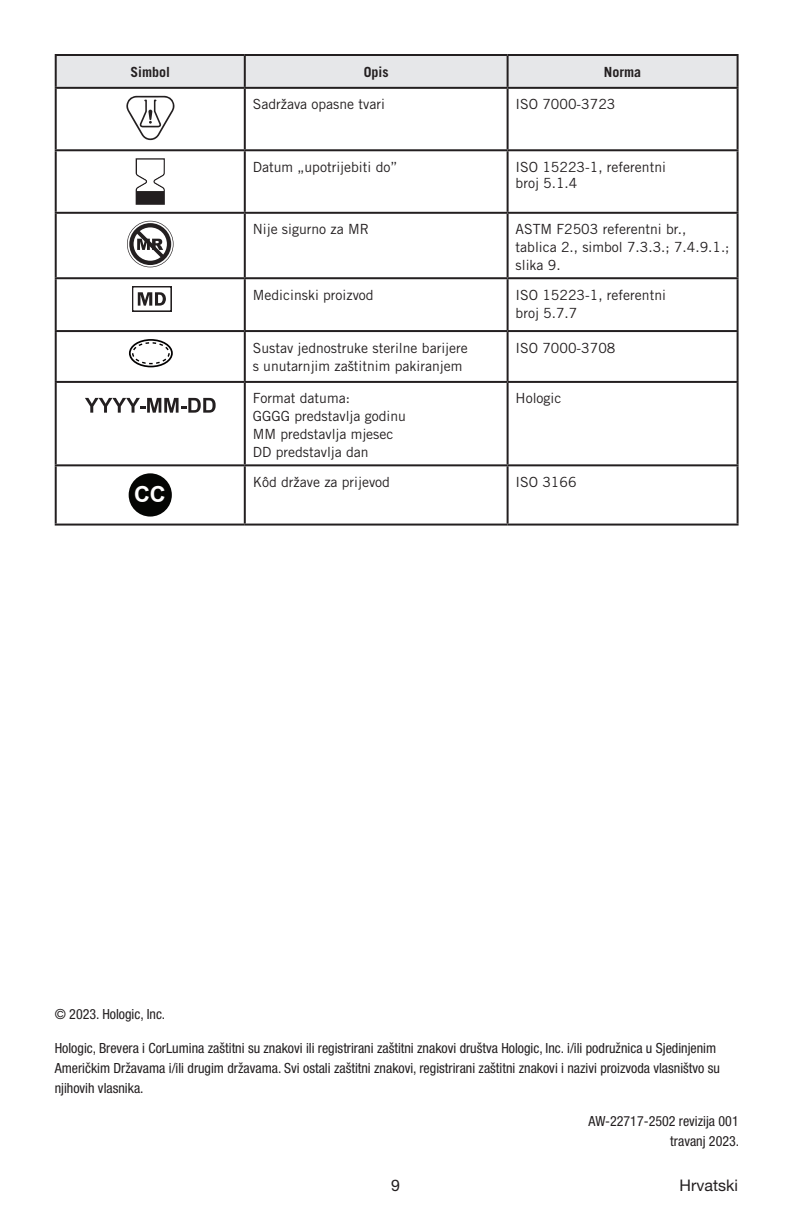
<style>
.page{position:relative;width:792px;height:1224px;background:#fff}
.page>*{position:absolute;margin:0;border:0;box-sizing:border-box;transform-origin:0 0}
.t1{font:700 22px "Arial";color:#fff}
.t2{font:16px "Helvetica Neue LT Pro";color:#231f20}
.t3{font:14px/18px "Trade Gothic LT Pro";color:#231f20}
.t4{font:condensed 14px/20px "Helvetica Neue LT Pro";color:#231f20}
.t5{font:700 14px "Trade Gothic LT Pro";color:#231f20}
</style>
<div class="page">
<div style="left:57px;top:56px;width:680px;height:31px;background:#e6e7e9"></div>
<hr style="left:55px;top:54px;width:190px;height:2px;background:#231f20">
<hr style="left:55px;top:56px;width:2px;height:31px;background:#231f20">
<hr style="left:245px;top:54px;width:263px;height:2px;background:#231f20">
<hr style="left:244px;top:56px;width:2px;height:31px;background:#231f20">
<hr style="left:508px;top:54px;width:231px;height:2px;background:#231f20">
<hr style="left:507px;top:56px;width:2px;height:31px;background:#231f20">
<hr style="left:737px;top:56px;width:2px;height:31px;background:#231f20">
<hr style="left:55px;top:87px;width:190px;height:2px;background:#231f20">
<hr style="left:55px;top:89px;width:2px;height:60px;background:#231f20">
<hr style="left:245px;top:87px;width:263px;height:2px;background:#231f20">
<hr style="left:244px;top:89px;width:2px;height:60px;background:#231f20">
<hr style="left:508px;top:87px;width:231px;height:2px;background:#231f20">
<hr style="left:507px;top:89px;width:2px;height:60px;background:#231f20">
<hr style="left:737px;top:89px;width:2px;height:60px;background:#231f20">
<hr style="left:55px;top:149px;width:190px;height:2px;background:#231f20">
<hr style="left:55px;top:151px;width:2px;height:61px;background:#231f20">
<hr style="left:245px;top:149px;width:263px;height:2px;background:#231f20">
<hr style="left:244px;top:151px;width:2px;height:61px;background:#231f20">
<hr style="left:508px;top:149px;width:231px;height:2px;background:#231f20">
<hr style="left:507px;top:151px;width:2px;height:61px;background:#231f20">
<hr style="left:737px;top:151px;width:2px;height:61px;background:#231f20">
<hr style="left:55px;top:212px;width:190px;height:2px;background:#231f20">
<hr style="left:55px;top:214px;width:2px;height:63px;background:#231f20">
<hr style="left:245px;top:212px;width:263px;height:2px;background:#231f20">
<hr style="left:244px;top:214px;width:2px;height:63px;background:#231f20">
<hr style="left:508px;top:212px;width:231px;height:2px;background:#231f20">
<hr style="left:507px;top:214px;width:2px;height:63px;background:#231f20">
<hr style="left:737px;top:214px;width:2px;height:63px;background:#231f20">
<hr style="left:55px;top:277px;width:190px;height:2px;background:#231f20">
<hr style="left:55px;top:279px;width:2px;height:51px;background:#231f20">
<hr style="left:245px;top:277px;width:263px;height:2px;background:#231f20">
<hr style="left:244px;top:279px;width:2px;height:51px;background:#231f20">
<hr style="left:508px;top:277px;width:231px;height:2px;background:#231f20">
<hr style="left:507px;top:279px;width:2px;height:51px;background:#231f20">
<hr style="left:737px;top:279px;width:2px;height:51px;background:#231f20">
<hr style="left:55px;top:330px;width:190px;height:2px;background:#231f20">
<hr style="left:55px;top:332px;width:2px;height:49px;background:#231f20">
<hr style="left:245px;top:330px;width:263px;height:2px;background:#231f20">
<hr style="left:244px;top:332px;width:2px;height:49px;background:#231f20">
<hr style="left:508px;top:330px;width:231px;height:2px;background:#231f20">
<hr style="left:507px;top:332px;width:2px;height:49px;background:#231f20">
<hr style="left:737px;top:332px;width:2px;height:49px;background:#231f20">
<hr style="left:55px;top:381px;width:190px;height:2px;background:#231f20">
<hr style="left:55px;top:383px;width:2px;height:81px;background:#231f20">
<hr style="left:245px;top:381px;width:263px;height:2px;background:#231f20">
<hr style="left:244px;top:383px;width:2px;height:81px;background:#231f20">
<hr style="left:508px;top:381px;width:231px;height:2px;background:#231f20">
<hr style="left:507px;top:383px;width:2px;height:81px;background:#231f20">
<hr style="left:737px;top:383px;width:2px;height:81px;background:#231f20">
<hr style="left:55px;top:464px;width:190px;height:2px;background:#231f20">
<hr style="left:55px;top:466px;width:2px;height:58px;background:#231f20">
<hr style="left:245px;top:464px;width:263px;height:2px;background:#231f20">
<hr style="left:244px;top:466px;width:2px;height:58px;background:#231f20">
<hr style="left:508px;top:464px;width:231px;height:2px;background:#231f20">
<hr style="left:507px;top:466px;width:2px;height:58px;background:#231f20">
<hr style="left:737px;top:466px;width:2px;height:58px;background:#231f20">
<hr style="left:55px;top:524px;width:190px;height:2px;background:#231f20">
<hr style="left:245px;top:524px;width:263px;height:2px;background:#231f20">
<hr style="left:508px;top:524px;width:231px;height:2px;background:#231f20">
<svg style="left:126px;top:96px;width:48px;height:44px"></svg>
<svg style="left:136px;top:158px;width:29px;height:47px"></svg>
<svg style="left:127px;top:221px;width:47px;height:46px"></svg>
<svg style="left:132px;top:286px;width:39px;height:26px"></svg>
<div style="left:132px;top:342px;width:38px;height:22px;border:1px dashed #020000;border-radius:50%"></div>
<div style="left:129px;top:339px;width:44px;height:28px;border:2px solid #020000;border-radius:50%"></div>
<svg style="left:85px;top:398px;width:131px;height:15px"></svg>
<div style="left:129px;top:473px;width:43px;height:44px;background:#040503;border-radius:50%"></div>
<p class="t5" style="left:130px;top:63px;width:41px">Simbol</p>
<p class="t5" style="left:364px;top:63px;width:26px">Opis</p>
<p class="t5" style="left:604px;top:63px;width:39px">Norma</p>
<p class="t3" style="left:253px;top:95px;width:134px">Sadržava opasne tvari</p>
<p class="t3" style="left:516px;top:95px;width:101px">ISO 7000-3723</p>
<h1 class="t1" style="left:134px;top:479px;width:33px">CC</h1>
<p class="t3" style="left:253px;top:158px;width:146px">Datum „upotrijebiti do”</p>
<p class="t3" style="left:516px;top:159px;width:152px;line-height:16px">ISO 15223-1, referentni broj 5.1.4</p>
<p class="t3" style="left:253px;top:220px;width:118px">Nije sigurno za MR</p>
<p class="t3" style="left:516px;top:220px;width:215px">ASTM F2503 referentni br., tablica 2., simbol 7.3.3.; 7.4.9.1.; slika 9.</p>
<p class="t3" style="left:253px;top:286px;width:122px">Medicinski proizvod</p>
<p class="t3" style="left:516px;top:286px;width:152px">ISO 15223-1, referentni broj 5.7.7</p>
<p class="t3" style="left:253px;top:338px;width:217px">Sustav jednostruke sterilne barijere s unutarnjim zaštitnim pakiranjem</p>
<p class="t3" style="left:516px;top:338px;width:101px">ISO 7000-3708</p>
<p class="t3" style="left:253px;top:389px;width:155px">Format datuma:<br>GGGG predstavlja godinu<br>MM predstavlja mjesec<br>DD predstavlja dan</p>
<p class="t3" style="left:516px;top:389px;width:47px">Hologic</p>
<p class="t3" style="left:253px;top:473px;width:139px">Kôd države za prijevod</p>
<p class="t3" style="left:516px;top:473px;width:63px">ISO 3166</p>
<p class="t4" style="left:55px;top:1004px;width:112px">© 2023. Hologic, Inc.</p>
<p class="t4" style="left:55px;top:1038px;width:667px">Hologic, Brevera i CorLumina zaštitni su znakovi ili registrirani zaštitni znakovi društva Hologic, Inc. i/ili podružnica u Sjedinjenim<br>Američkim Državama i/ili drugim državama. Svi ostali zaštitni znakovi, registrirani zaštitni znakovi i nazivi proizvoda vlasništvo su njihovih vlasnika.</p>
<p class="t4" style="left:589px;top:1111px;width:152px;text-align:right">AW-22717-2502 revizija 001 travanj 2023.</p>
<p class="t2" style="left:391px;top:1176px;width:10px">9</p>
<p class="t2" style="left:680px;top:1176px;width:60px">Hrvatski</p>
</div>
